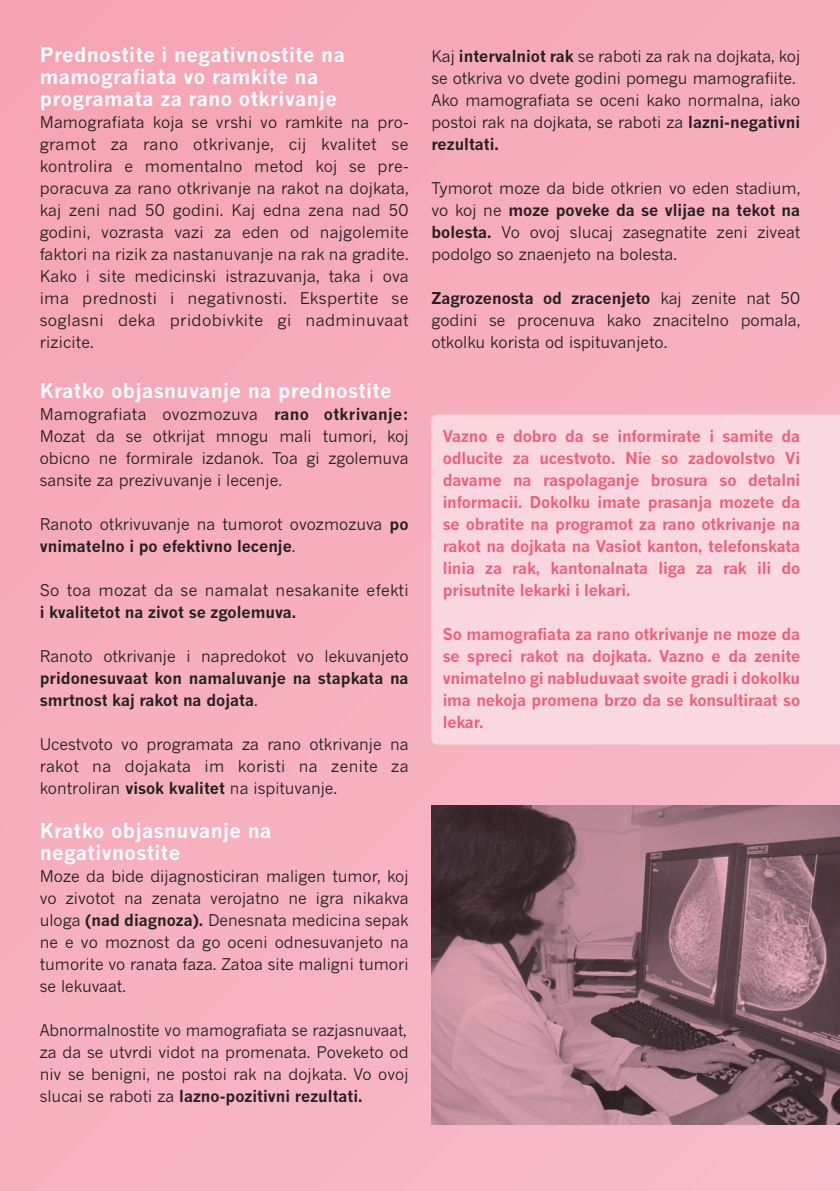
<style>
.page{position:relative;width:840px;height:1191px;background:#fff}
.page>*{position:absolute;margin:0;border:0;box-sizing:border-box;transform-origin:0 0}
.t1{font:700 20px/22px "News Gothic Tur";letter-spacing:.02em;color:#fff}
.t2{font:16px/22px "News Gothic Tur";color:#231f20;text-align:justify}
.t3{font:700 16px/22px "News Gothic Tur";letter-spacing:-.01em;color:#f05e7b;text-align:justify}
.t4{font:700 16px/22px "News Gothic Tur";color:#231f20}
.t5{font:16px "News Gothic Tur";letter-spacing:.02em;color:#231f20}
.s1{font-weight:700}
.s2{font-weight:400}
</style>
<div class="page">
<div style="left:0;top:0;width:839px;height:1191px;background:#f7aebd"></div>
<img style="left:431px;top:805px;width:408px;height:319px">
<div style="left:431px;top:414px;width:408px;height:330px;background:#fad8df"></div>
<p class="t1" style="left:40px;top:43px;width:306px">Prednostite i negativnostite na mamografiata vo ramkite na programata za rano otkrivanje</p>
<p class="t2" style="left:40px;top:111px;width:370px">Mamografiata koja se vrshi vo ramkite na pro&shy;gramot za rano otkrivanje, cij kvalitet se kontrolira e momentalno metod koj se pre&shy;poracuva za rano otkrivanje na rakot na dojkata, kaj zeni nad 50 godini. Kaj edna zena nad 50 godini, vozrasta vazi za eden od najgolemite faktori na rizik za nastanuvanje na rak na gradite.<br>Kako i site medicinski istrazuvanja, taka i ova ima prednosti i negativnosti. Ekspertite se soglasni deka pridobivkite gi nadminuvaat rizicite.</p>
<p class="t1" style="left:40px;top:379px;width:353px">Kratko objasnuvanje na prednostite</p>
<p class="t2" style="left:40px;top:403px;width:370px">Mamografiata ovozmozuva <span class="s1">rano otkrivanje:<br></span>Mozat da se otkrijat mnogu mali tumori, koj obicno ne formirale izdanok. Toa gi zgolemuva sansite za prezivuvanje i lecenje.</p>
<p class="t2" style="left:40px;top:513px;width:370px">Ranoto otkrivuvanje na tumorot ovozmozuva <span class="s1">po vnimatelno i po efektivno lecenje</span>.</p>
<p class="t5" style="left:40px;top:580px;width:370px">So toa mozat da se namalat nesakanite efekti</p>
<p class="t4" style="left:40px;top:600px;width:258px">i kvalitetot na zivot se zgolemuva.</p>
<p class="t2" style="left:40px;top:645px;width:370px">Ranoto otkrivanje i napredokot vo lekuvanjeto</p>
<p class="t4" style="left:40px;top:666px;width:370px">pridonesuvaat kon namaluvanje na stapkata na smrtnost kaj rakot na dojata<span class="s2">.</span></p>
<p class="t2" style="left:40px;top:733px;width:370px">Ucestvoto vo programata za rano otkrivanje na rakot na dojakata im koristi na zenite za kontroliran <span class="s1">visok kvalitet</span> na ispituvanje.</p>
<p class="t1" style="left:40px;top:819px;width:233px">Kratko objasnuvanje na negativnostite</p>
<p class="t2" style="left:40px;top:865px;width:370px">Moze da bide dijagnosticiran maligen tumor, koj vo zivotot na zenata verojatno ne igra nikakva uloga <span class="s1">(nad diagnoza).</span> Denesnata medicina sepak ne e vo moznost da go oceni odnesuvanjeto na tumorite vo ranata faza. Zatoa site maligni tumori se lekuvaat.</p>
<p class="t2" style="left:40px;top:1019px;width:370px;text-align:left">Abnormalnostite vo mamografiata se razjasnuvaat, za da se utvrdi vidot na promenata. Poveketo od niv se benigni, ne postoi rak na dojkata. Vo ovoj slucai se raboti za <span class="s1">lazno-pozitivni rezultati.</span></p>
<p class="t2" style="left:431px;top:45px;width:370px;text-align:left">Kaj <span class="s1">intervalniot rak</span> se raboti za rak na dojkata, koj se otkriva vo dvete godini pomegu mamografiite.<br>Ako mamografiata se oceni kako normalna, iako postoi rak na dojkata, se raboti za <span class="s1">lazni-negativni rezultati.</span></p>
<p class="t2" style="left:431px;top:177px;width:370px">Tymorot moze da bide otkrien vo eden stadium, vo koj ne <span class="s1">moze poveke da se vlijae na tekot na bolesta.</span> Vo ovoj slucaj zasegnatite zeni ziveat podolgo so znaenjeto na bolesta.</p>
<p class="t2" style="left:431px;top:287px;width:370px"><span class="s1">Zagrozenosta od zracenjeto</span> kaj zenite nat 50 godini se procenuva kako znacitelno pomala, otkolku korista od ispituvanjeto.</p>
<p class="t3" style="left:442px;top:424px;width:359px">Vazno e dobro da se informirate i samite da odlucite za ucestvoto. Nie so zadovolstvo Vi davame na raspolaganje brosura so detalni informacii. Dokolku imate prasanja mozete da se obratite na programot za rano otkrivanje na rakot na dojkata na Vasiot kanton, telefonskata linia za rak, kantonalnata liga za rak ili do prisutnite lekarki i lekari.</p>
<p class="t3" style="left:442px;top:622px;width:359px">So mamografiata za rano otkrivanje ne moze da se spreci rakot na dojkata. Vazno e da zenite vnimatelno gi nabluduvaat svoite gradi i dokolku ima nekoja promena brzo da se konsultiraat so lekar.</p>
</div>
